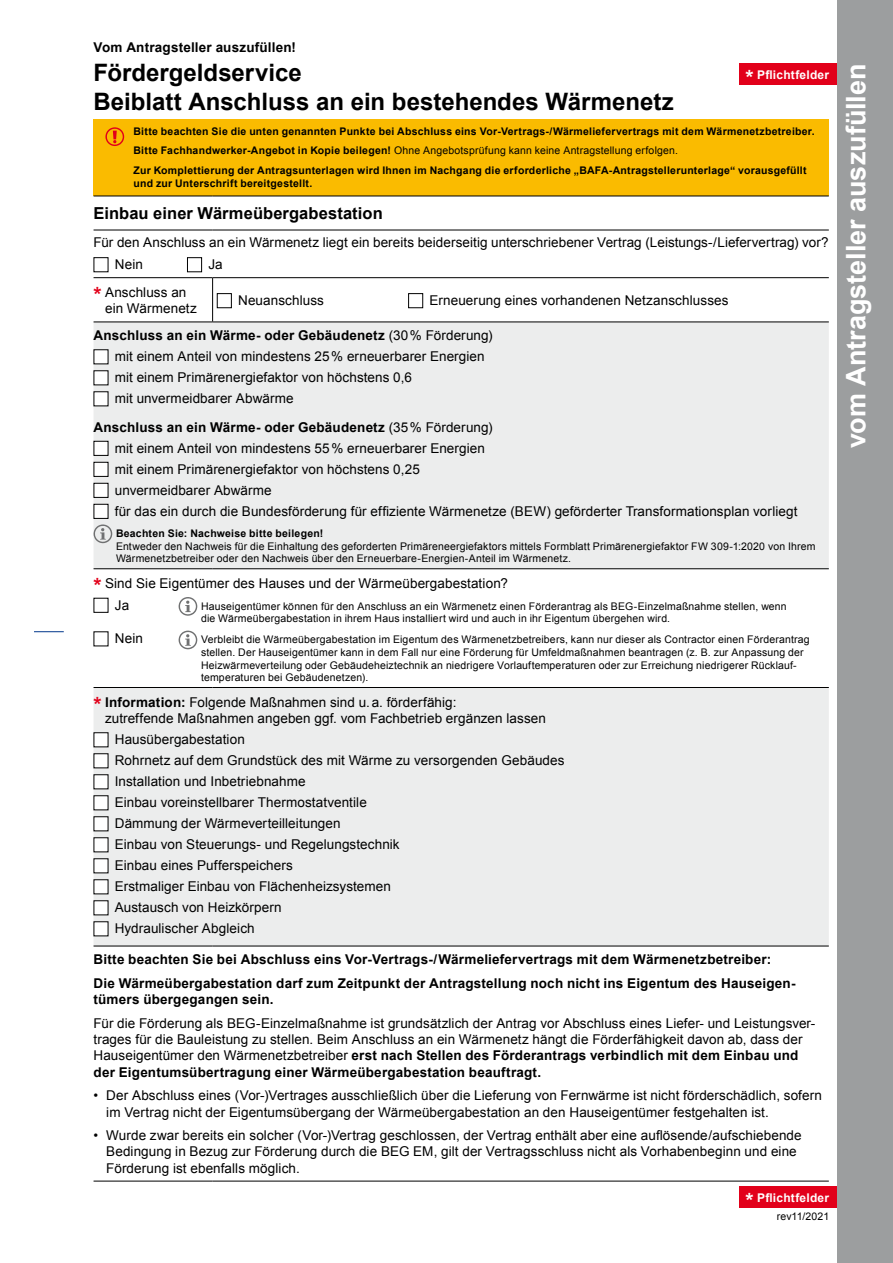
<style>
.page{position:relative;width:893px;height:1263px;background:#fff}
.page>*{position:absolute;margin:0;border:0;box-sizing:border-box;transform-origin:0 0}
.t1{font:700 27px "Arial";color:#fff}
.t2{font:700 24px/28.8px "Arial";color:#000}
.t3{font:700 16.5px "Arial";letter-spacing:.005em;color:#000}
.t4{font:13.5px/21px "Arial";letter-spacing:.005em;color:#000}
.t5{font:700 13.5px/23.7px "Arial";letter-spacing:.015em;color:#000}
.t6{font:700 12px "Arial";letter-spacing:.02em;color:#fff}
.t7{font:10.5px/12.6px "Arial";letter-spacing:.015em;color:#000}
.t8{font:700 10.5px/19.5px "Arial";letter-spacing:.02em;color:#000}
.s1{font-weight:400}
.s2{font-size:21px}
.s3{font-weight:700;font-size:21px;color:#e2001a}
.s4{font-weight:700}
</style>
<div class="page">
<hr style="left:34px;top:631px;width:30px;height:1px;background:#00378b">
<div style="left:740px;top:64px;width:153px;height:21px;background:#e2001a"></div>
<div style="left:94px;top:119px;width:735px;height:77px;background:#fabb00"></div>
<svg style="left:94px;top:323px;width:735px;height:623px;fill:#eceded"></svg>
<hr style="left:94px;top:322px;width:119px;height:1px;background:#000">
<hr style="left:213px;top:322px;width:616px;height:1px;background:#000">
<hr style="left:94px;top:1181px;width:119px;height:1px;background:#000">
<hr style="left:213px;top:1181px;width:616px;height:1px;background:#000">
<hr style="left:212px;top:278px;width:1px;height:44px;background:#000">
<hr style="left:94px;top:230px;width:119px;height:1px;background:#000">
<hr style="left:213px;top:230px;width:616px;height:1px;background:#000">
<hr style="left:94px;top:277px;width:119px;height:1px;background:#000">
<hr style="left:213px;top:277px;width:616px;height:1px;background:#000">
<hr style="left:94px;top:196px;width:119px;height:1px;background:#000">
<hr style="left:213px;top:196px;width:616px;height:1px;background:#000">
<hr style="left:94px;top:568px;width:119px;height:1px;background:#000">
<hr style="left:213px;top:568px;width:616px;height:1px;background:#000">
<hr style="left:94px;top:687px;width:119px;height:1px;background:#000">
<hr style="left:213px;top:687px;width:616px;height:1px;background:#000">
<hr style="left:94px;top:946px;width:119px;height:1px;background:#000">
<hr style="left:213px;top:946px;width:616px;height:1px;background:#000">
<div style="left:94px;top:257px;width:14px;height:15px;border:1px solid #000"></div>
<div style="left:187px;top:257px;width:15px;height:15px;border:1px solid #000"></div>
<div style="left:217px;top:293px;width:15px;height:15px;border:1px solid #000"></div>
<div style="left:408px;top:293px;width:15px;height:15px;border:1px solid #000"></div>
<div style="left:94px;top:350px;width:14px;height:14px;background:#fff"></div>
<div style="left:94px;top:371px;width:14px;height:14px;background:#fff"></div>
<div style="left:94px;top:392px;width:14px;height:14px;background:#fff"></div>
<div style="left:94px;top:441px;width:14px;height:14px;background:#fff"></div>
<div style="left:94px;top:441px;width:14px;height:15px;border:1px solid #000"></div>
<div style="left:94px;top:462px;width:14px;height:14px;background:#fff"></div>
<div style="left:94px;top:462px;width:14px;height:15px;border:1px solid #000"></div>
<div style="left:94px;top:483px;width:14px;height:14px;background:#fff"></div>
<div style="left:94px;top:483px;width:14px;height:15px;border:1px solid #000"></div>
<div style="left:94px;top:504px;width:14px;height:14px;background:#fff"></div>
<div style="left:94px;top:504px;width:14px;height:15px;border:1px solid #000"></div>
<svg style="left:93px;top:524px;width:19px;height:19px"></svg>
<div style="left:94px;top:598px;width:14px;height:14px;background:#fff"></div>
<div style="left:94px;top:598px;width:14px;height:15px;border:1px solid #000"></div>
<svg style="left:179px;top:597px;width:18px;height:19px"></svg>
<div style="left:94px;top:632px;width:14px;height:14px;background:#fff"></div>
<svg style="left:179px;top:630px;width:18px;height:19px"></svg>
<div style="left:94px;top:733px;width:14px;height:14px;background:#fff"></div>
<div style="left:94px;top:754px;width:14px;height:14px;background:#fff"></div>
<div style="left:94px;top:775px;width:14px;height:14px;background:#fff"></div>
<div style="left:94px;top:796px;width:14px;height:14px;background:#fff"></div>
<div style="left:94px;top:817px;width:14px;height:14px;background:#fff"></div>
<div style="left:94px;top:838px;width:14px;height:14px;background:#fff"></div>
<div style="left:94px;top:859px;width:14px;height:14px;background:#fff"></div>
<div style="left:94px;top:880px;width:14px;height:14px;background:#fff"></div>
<div style="left:94px;top:901px;width:14px;height:14px;background:#fff"></div>
<div style="left:94px;top:922px;width:14px;height:14px;background:#fff"></div>
<div style="left:740px;top:1186px;width:153px;height:22px;background:#e2001a"></div>
<div style="left:838px;top:0;width:55px;height:1263px;background:#9c9e9f"></div>
<svg style="left:105px;top:127px;width:19px;height:19px"></svg>
<p class="t5" style="left:94px;top:36px;width:204px">Vom Antragsteller auszufüllen!</p>
<h2 class="t2" style="left:94px;top:59px;width:582px">Fördergeldservice<br>Beiblatt Anschluss an ein bestehendes Wärmenetz</h2>
<p class="t8" style="left:134px;top:122px;width:683px">Bitte beachten Sie die unten genannten Punkte bei Abschluss eins Vor-Vertrags-/Wärmeliefervertrags mit dem Wärmenetzbetreiber.<br>Bitte Fachhandwerker-Angebot in Kopie beilegen! <span class="s1">Ohne Angebotsprüfung kann keine Antragstellung erfolgen.<br></span>Zur Komplettierung der Antragsunterlagen wird Ihnen im Nachgang die erforderliche „BAFA-Antragstellerunterlage“ vorausgefüllt</p>
<p class="t8" style="left:134px;top:173px;width:180px">und zur Unterschrift bereitgestellt.</p>
<p class="t6" style="left:746px;top:67px;width:85px"><span class="s2">*</span> Pflichtfelder</p>
<p class="t3" style="left:94px;top:202px;width:291px">Einbau einer Wärmeübergabestation</p>
<p class="t4" style="left:115px;top:231px;width:715px;line-height:22px;text-indent:-21px">Für den Anschluss an ein Wärmenetz liegt ein bereits beiderseitig unterschriebener Vertrag (Leistungs-/Liefervertrag) vor?<br>Nein</p>
<p class="t4" style="left:208px;top:254px;width:16px">Ja</p>
<p class="t4" style="left:105px;top:284px;width:93px;line-height:16.2px;text-indent:-12px"><span class="s3">*</span> Anschluss an ein Wärmenetz</p>
<p class="t4" style="left:238px;top:290px;width:87px">Neuanschluss</p>
<p class="t4" style="left:429px;top:290px;width:301px">Erneuerung eines vorhandenen Netzanschlusses</p>
<p class="t4" style="left:115px;top:325px;width:379px;text-indent:-21px"><span class="s4">Anschluss an ein Wärme- oder Gebäudenetz</span> (30% Förderung) mit einem Anteil von mindestens 25% erneuerbarer Energien mit einem Primärenergiefaktor von höchstens 0,6<br>mit unvermeidbarer Abwärme</p>
<p class="t4" style="left:115px;top:417px;width:684px;text-indent:-21px"><span class="s4">Anschluss an ein Wärme- oder Gebäudenetz</span> (35% Förderung)<br>mit einem Anteil von mindestens 55% erneuerbarer Energien<br>mit einem Primärenergiefaktor von höchstens 0,25<br>unvermeidbarer Abwärme<br>für das ein durch die Bundesförderung für effiziente Wärmenetze (BEW) geförderter Transformationsplan vorliegt</p>
<p class="t8" style="left:116px;top:524px;width:209px">Beachten Sie: Nachweise bitte beilegen!</p>
<p class="t7" style="left:116px;top:540px;width:701px">Entweder den Nachweis für die Einhaltung des geforderten Primäreneergiefaktors mittels Formblatt Primärenergiefaktor FW 309-1:2020 von Ihrem<br>Wärmenetzbetreiber oder den Nachweis über den Erneuerbare-Energien-Anteil im Wärmenetz.</p>
<p class="t4" style="left:115px;top:573px;width:395px;line-height:21.5px;text-indent:-21px"><span class="s3">*</span> Sind Sie Eigentümer des Hauses und der Wärmeübergabestation?<br>Ja</p>
<p class="t7" style="left:201px;top:600px;width:587px">Hauseigentümer können für den Anschluss an ein Wärmenetz einen Förderantrag als BEG-Einzelmaßnahme stellen, wenn die Wärmeübergabestation in ihrem Haus installiert wird und auch in ihr Eigentum übergehen wird.</p>
<p class="t4" style="left:115px;top:628px;width:30px">Nein</p>
<p class="t7" style="left:201px;top:633px;width:610px">Verbleibt die Wärmeübergabestation im Eigentum des Wärmenetzbetreibers, kann nur dieser als Contractor einen Förderantrag stellen. Der Hauseigentümer kann in dem Fall nur eine Förderung für Umfeldmaßnahmen beantragen (z. B. zur Anpassung der Heizwärmeverteilung oder Gebäudeheiztechnik an niedrigere Vorlauftemperaturen oder zur Erreichung niedrigerer Rücklauf&shy;temperaturen bei Gebäudenetzen).</p>
<p class="t4" style="left:105px;top:694px;width:442px;line-height:16.2px;text-indent:-12px"><span class="s3">*</span> <span class="s4">Information:</span> Folgende Maßnahmen sind u.a. förderfähig:<br>zutreffende Maßnahmen angeben ggf. vom Fachbetrieb ergänzen lassen</p>
<p class="t4" style="left:115px;top:729px;width:451px">Hausübergabestation<br>Rohrnetz auf dem Grundstück des mit Wärme zu versorgenden Gebäudes Installation und Inbetriebnahme<br>Einbau voreinstellbarer Thermostatventile<br>Dämmung der Wärmeverteilleitungen<br>Einbau von Steuerungs- und Regelungstechnik<br>Einbau eines Pufferspeichers<br>Erstmaliger Einbau von Flächenheizsystemen<br>Austausch von Heizkörpern<br>Hydraulischer Abgleich</p>
<p class="t5" style="left:94px;top:948px;width:703px">Bitte beachten Sie bei Abschluss eins Vor-Vertrags-/Wärmeliefervertrags mit dem Wärmenetzbetreiber:<br>Die Wärmeübergabestation darf zum Zeitpunkt der Antragstellung noch nicht ins Eigentum des Hauseigen-</p>
<p class="t5" style="left:94px;top:988px;width:182px">tümers übergegangen sein.</p>
<p class="t4" style="left:94px;top:1015px;width:723px;line-height:16.2px">Für die Förderung als BEG-Einzelmaßnahme ist grundsätzlich der Antrag vor Abschluss eines Liefer- und Leistungsver&shy;trages für die Bauleistung zu stellen. Beim Anschluss an ein Wärmenetz hängt die Förderfähigkeit davon ab, dass der Hauseigentümer den Wärmenetzbetreiber <span class="s4">erst nach Stellen des Förderantrags verbindlich mit dem Einbau und der Eigentumsübertragung einer Wärmeübergabestation beauftragt.</span></p>
<p class="t4" style="left:106px;top:1087px;width:717px;line-height:16.2px;text-indent:-13px">• Der Abschluss eines (Vor-)Vertrages ausschließlich über die Lieferung von Fernwärme ist nicht förderschädlich, sofern im Vertrag nicht der Eigentumsübergang der Wärmeübergabestation an den Hauseigentümer festgehalten ist.</p>
<p class="t4" style="left:106px;top:1127px;width:697px;line-height:16.2px;text-indent:-13px">• Wurde zwar bereits ein solcher (Vor-)Vertrag geschlossen, der Vertrag enthält aber eine auflösende/aufschiebende<br>Bedingung in Bezug zur Förderung durch die BEG EM, gilt der Vertragsschluss nicht als Vorhabenbeginn und eine<br>Förderung ist ebenfalls möglich.</p>
<p class="t6" style="left:746px;top:1189px;width:85px"><span class="s2">*</span> Pflichtfelder</p>
<p class="t7" style="left:777px;top:1210px;width:54px">rev11/2021</p>
<h1 class="t1" style="left:838px;top:448px;width:386px;rotate:-90deg">vom Antragsteller auszufüllen</h1>
</div>
